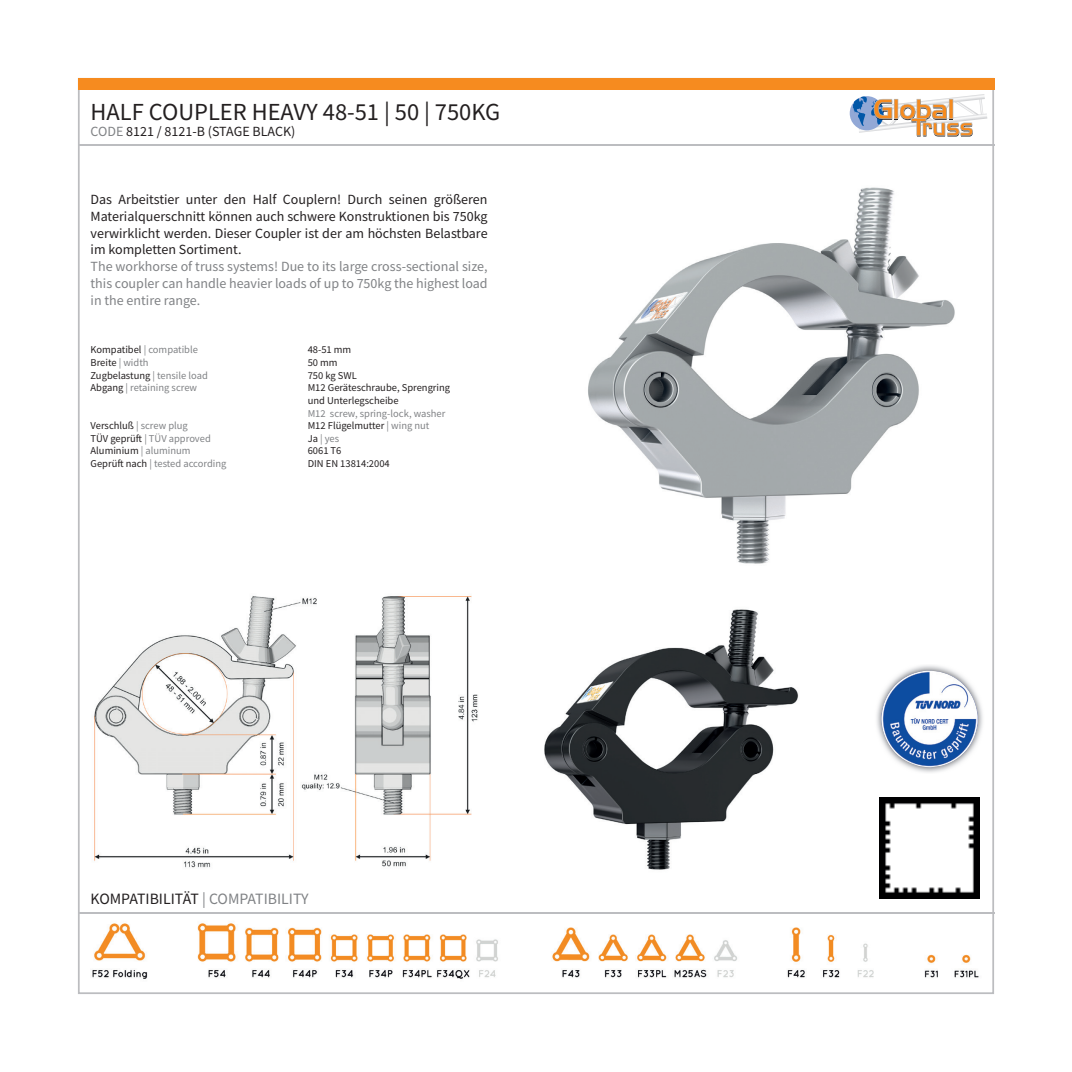
<style>
.page{position:relative;width:1072px;height:1072px;background:#fff}
.page>*{position:absolute;margin:0;border:0;box-sizing:border-box;transform-origin:0 0}
.t1{font:24.5px "Source Sans Pro";color:#231f20}
.t2{font:15.75px "Source Sans Pro";color:#231f20}
.t3{font:14px/16.8px "Source Sans Pro";color:#231f20;text-align:justify}
.t4{font:14px/16.8px "Source Sans Pro";color:#808285;text-align:justify}
.t5{font:10.5px/12.6px "Source Sans Pro";color:#231f20}
.t6{font:10.5px "Source Sans Pro";color:#808285}
.s1{color:#808285}
.s2{color:#231f20}
</style>
<div class="page">
<img style="left:544px;top:609px;width:255px;height:261px">
<img style="left:94px;top:596px;width:384px;height:272px">
<img style="left:588px;top:187px;width:367px;height:377px">
<img style="left:91px;top:913px;width:890px;height:66px">
<hr style="left:78px;top:912px;width:916px;height:1px;background:#bcbdc0">
<hr style="left:78px;top:144px;width:916px;height:1px;background:#bcbdc0">
<img style="left:876px;top:665px;width:107px;height:108px">
<img style="left:880px;top:670px;width:99px;height:97px">
<img style="left:892px;top:94px;width:92px;height:19px">
<img style="left:859px;top:114px;width:128px;height:19px">
<svg style="left:849px;top:96px;width:35px;height:34px"></svg>
<hr style="left:894px;top:100px;width:4px;height:20px;background:#231f20">
<svg style="left:852px;top:96px;width:40px;height:31px"></svg>
<svg style="left:893px;top:99px;width:5px;height:20px"></svg>
<svg style="left:899px;top:99px;width:73px;height:37px"></svg>
<div style="left:78px;top:78px;width:916px;height:11px;background:#f68b1f"></div>
<img style="left:879px;top:797px;width:100px;height:101px">
<h1 class="t1" style="left:91px;top:96px;width:411px">HALF COUPLER HEAVY 48-51 | 50 | 750KG</h1>
<p class="t3" style="left:91px;top:123px;width:206px"><span class="s1">CODE</span> 8121 / 8121-B (STAGE BLACK)</p>
<p class="t3" style="left:91px;top:191px;width:398px">Das Arbeitstier unter den Half Couplern! Durch seinen größeren Materialquerschnitt können auch schwere Konstruktionen bis 750kg verwirklicht werden. Dieser Coupler ist der am höchsten Belastbare im kompletten Sortiment.</p>
<p class="t4" style="left:91px;top:258px;width:398px">The workhorse of truss systems! Due to its large cross-sectional size, this coupler can handle heavier loads of up to 750kg the highest load in the entire range.</p>
<p class="t6" style="left:91px;top:343px;width:109px"><span class="s2">Kompatibel</span> | compatible</p>
<p class="t5" style="left:308px;top:343px;width:45px">48-51 mm</p>
<p class="t5" style="left:91px;top:356px;width:60px">Breite <span class="s1">| width</span></p>
<p class="t5" style="left:308px;top:356px;width:31px">50 mm</p>
<p class="t5" style="left:91px;top:369px;width:119px">Zugbelastung <span class="s1">| tensile load</span></p>
<p class="t5" style="left:308px;top:369px;width:51px">750 kg SWL</p>
<p class="t6" style="left:91px;top:381px;width:108px"><span class="s2">Abgang</span> | retaining screw</p>
<p class="t5" style="left:308px;top:381px;width:144px">M12 Geräteschraube, Sprengring und Unterlegscheibe</p>
<p class="t6" style="left:308px;top:406px;width:139px">M12 screw, spring-lock, washer</p>
<p class="t6" style="left:91px;top:419px;width:99px"><span class="s2">Verschluß</span> | screw plug</p>
<p class="t5" style="left:308px;top:419px;width:123px">M12 Flügelmutter <span class="s1">| wing nut</span></p>
<p class="t6" style="left:91px;top:431px;width:122px"><span class="s2">TÜV geprüft</span> | TÜV approved</p>
<p class="t6" style="left:308px;top:431px;width:33px"><span class="s2">Ja</span> | yes</p>
<p class="t5" style="left:91px;top:444px;width:101px">Aluminium <span class="s1">| aluminum</span></p>
<p class="t5" style="left:308px;top:444px;width:35px">6061 T6</p>
<p class="t6" style="left:91px;top:457px;width:137px"><span class="s2">Geprüft nach</span> | tested according</p>
<p class="t5" style="left:308px;top:457px;width:84px">DIN EN 13814:2004</p>
<p class="t2" style="left:91px;top:889px;width:220px">KOMPATIBILITÄT <span class="s1">| COMPATIBILITY</span></p>
</div>
